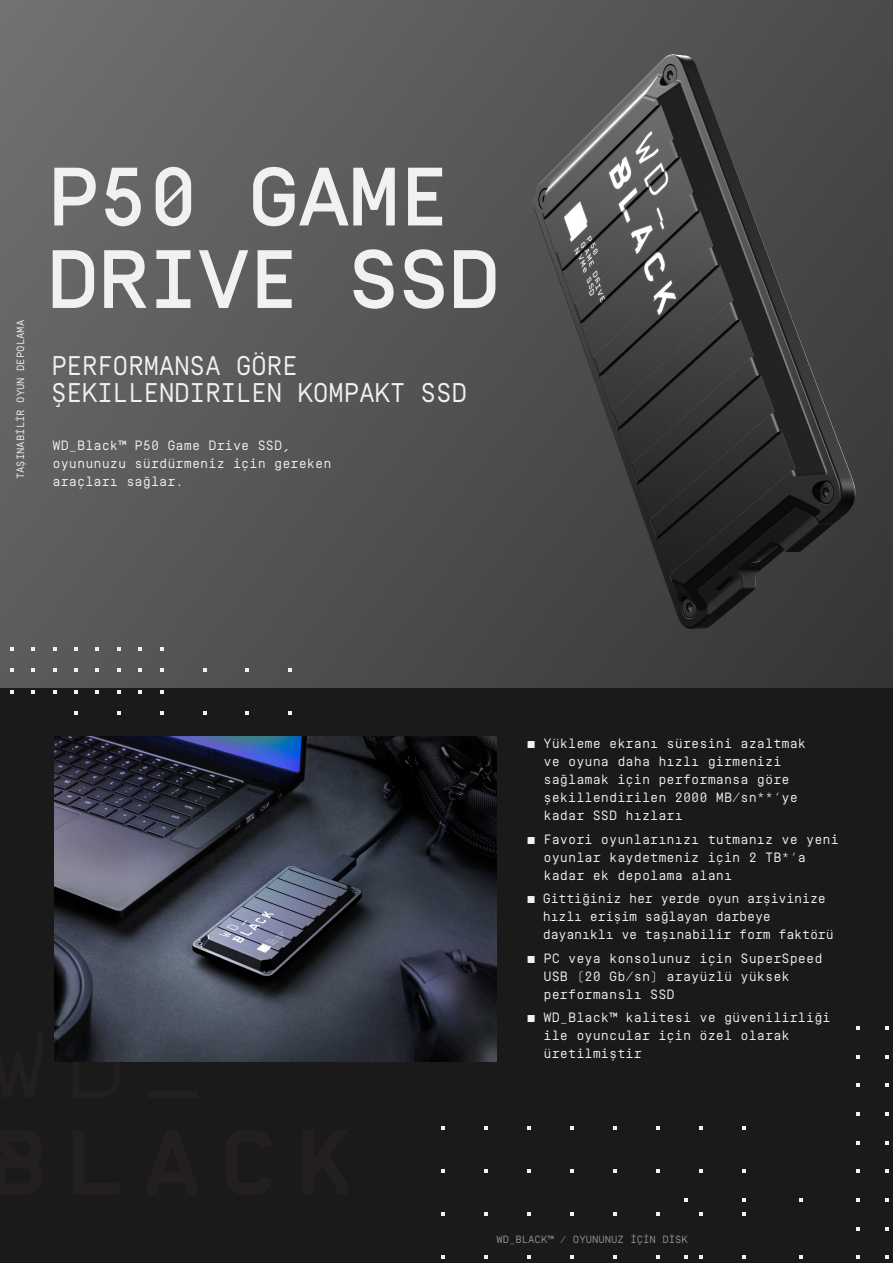
<style>
.page{position:relative;width:893px;height:1263px;background:#1a1a1a}
.page>*{position:absolute;margin:0;border:0;box-sizing:border-box;transform-origin:0 0}
.t1{font:500 82.5px/82.5px "Simplon Mono";color:#f1f1f1}
.t2{font:27px/27px "Simplon Mono";letter-spacing:-.02em;color:#f1f1f1}
.Feature_Bullets{font:13.5px/18px "Simplon Mono";color:#f1f1f1}
.Feature_Bullets-2{font:13.5px/18px "Simplon Mono";letter-spacing:-.02em;color:#f1f1f1}
.t3{font:10.5px "Simplon Mono";color:#959595}
.t4{font:10.5px "Simplon Mono";color:#f1f1f1}
</style>
<div class="page">
<div style="left:0;top:0;width:893px;height:687px;background:linear-gradient(to right,#696969,#313131)"></div>
<img style="left:380px;top:0;width:513px;height:651px">
<div style="left:147px;top:1091px;width:50px;height:7px;background:#231f20"></div>
<img style="left:54px;top:737px;width:442px;height:325px">
<p class="t4" style="left:15px;top:479px;width:161px;rotate:-90deg">TAŞINABİLİR OYUN DEPOLAMA</p>
<p class="t1" style="left:48px;top:156px;width:453px">P50 GAME<br>DRIVE SSD</p>
<p class="t2" style="left:51px;top:353px;width:418px">PERFORMANSA GÖRE<br>ŞEKILLENDIRILEN KOMPAKT SSD</p>
<p class="Feature_Bullets" style="left:52px;top:437px;width:281px">WD_Black™ P50 Game Drive SSD, oyununuzu sürdürmeniz için gereken araçları sağlar.</p>
<p class="Feature_Bullets" style="left:543px;top:735px;width:264px;text-indent:-16px">■ Yükleme ekranı süresini azaltmak ve oyuna daha hızlı girmenizi sağlamak için performansa göre şekillendirilen 2000 MB/sn**’ye kadar SSD hızları</p>
<p class="Feature_Bullets" style="left:543px;top:830px;width:297px;text-indent:-16px">■ Favori oyunlarınızı tutmanız ve yeni oyunlar kaydetmeniz için 2 TB*’a kadar ek depolama alanı</p>
<p class="Feature_Bullets-2" style="left:543px;top:890px;width:293px;text-indent:-16px">■ Gittiğiniz her yerde oyun arşivinize hızlı erişim sağlayan darbeye dayanıklı ve taşınabilir form faktörü</p>
<p class="Feature_Bullets" style="left:543px;top:949px;width:281px;text-indent:-16px">■ PC veya konsolunuz için SuperSpeed<br>USB (20 Gb/sn) arayüzlü yüksek performanslı SSD</p>
<p class="Feature_Bullets" style="left:543px;top:1008px;width:289px;text-indent:-16px">■ WD_Black™ kalitesi ve güvenilirliği ile oyuncular için özel olarak üretilmiştir</p>
<p class="t3" style="left:496px;top:1233px;width:193px">WD_BLACK™ / OYUNUNUZ İÇİN DİSK</p>
</div>
